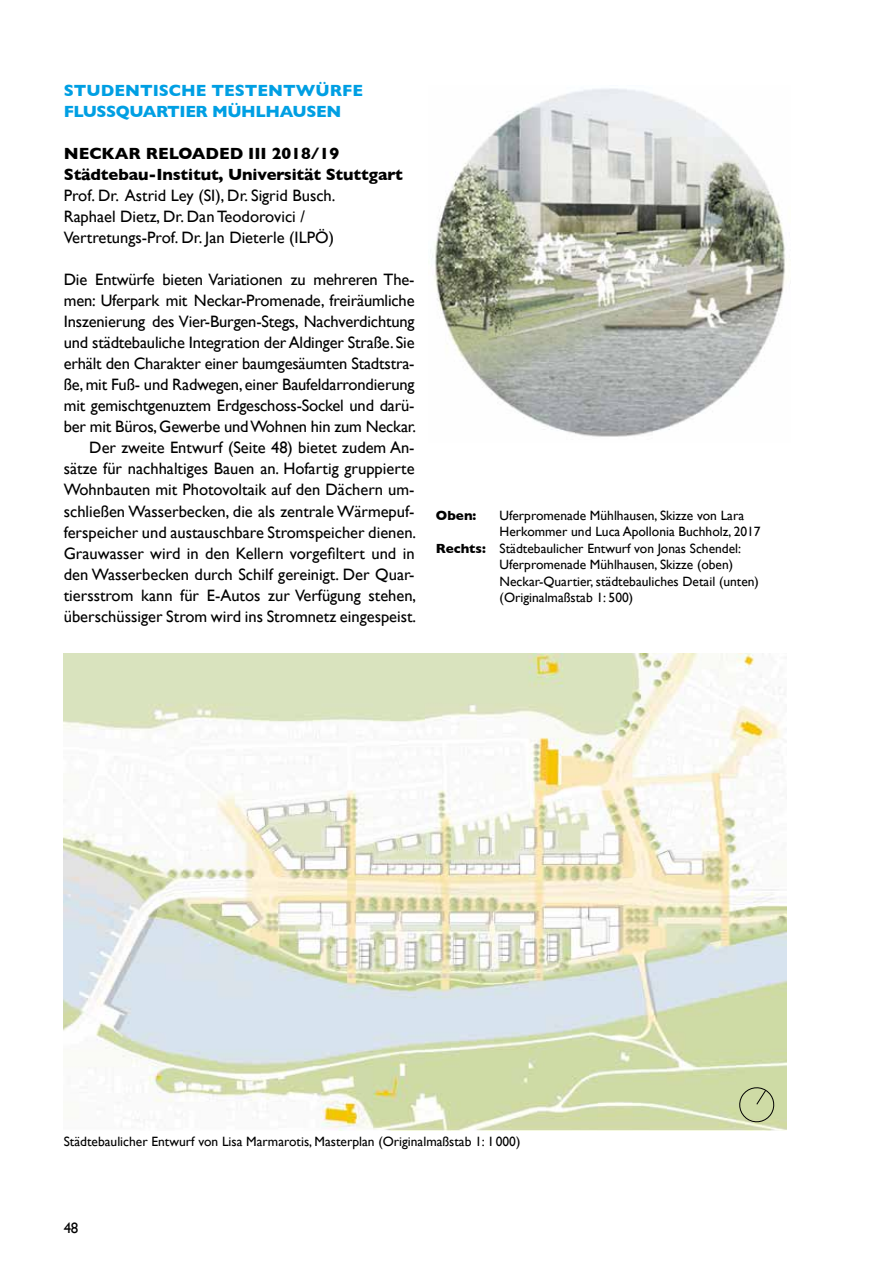
<style>
.page{position:relative;width:893px;height:1263px;background:#fff}
.page>*{position:absolute;margin:0;border:0;box-sizing:border-box;transform-origin:0 0}
.t1{font:16.5px/21px "Gill Sans";color:#000}
.t2{font:700 16.5px/21px "Gill Sans";letter-spacing:-.01em;color:#000}
.t3{font:700 16.5px/21px "Gill Sans";color:#009fe3}
.t4{font:15px "Gill Sans";color:#000}
.t5{font:13.5px "Gill Sans";color:#000}
.t6{font:700 13.5px "Gill Sans";color:#000}
.s1{font-weight:700}
</style>
<div class="page">
<img style="left:64px;top:654px;width:723px;height:476px">
<img style="left:432px;top:88px;width:354px;height:349px">
<svg style="left:737px;top:1085px;width:40px;height:39px;background:#beca99"></svg>
<p class="t3" style="left:64px;top:80px;width:301px">STUDENTISCHE TESTENTWÜRFE<br>FLUSSQUARTIER MÜHLHAUSEN</p>
<p class="t2" style="left:64px;top:143px;width:341px">NECKAR RELOADED III 2018/19<br>Städtebau-Institut, Universität Stuttgart</p>
<p class="t1" style="left:64px;top:185px;width:273px">Prof. Dr. Astrid Ley (SI), Dr. Sigrid Busch.<br>Raphael Dietz, Dr. Dan Teodorovici /<br>Vertretungs-Prof. Dr. Jan Dieterle (ILPÖ)</p>
<p class="t1" style="left:64px;top:269px;width:354px;text-align:right">Die Entwürfe bieten Variationen zu mehreren The&shy;men: Uferpark mit Neckar-Promenade, freiräumliche Inszenierung des Vier-Burgen-Stegs, Nachverdichtung und städtebauliche Integration der Aldinger Straße. Sie erhält den Charakter einer baumgesäumten Stadtstra&shy;ße, mit Fuß- und Radwegen, einer Baufeldarrondierung mit gemischtgenuztem Erdgeschoss-Sockel und darü&shy;ber mit Büros, Gewerbe und Wohnen hin zum Neckar.<br>Der zweite Entwurf (Seite 48) bietet zudem An&shy;sätze für nachhaltiges Bauen an. Hofartig gruppierte Wohnbauten mit Photovoltaik auf den Dächern um&shy;schließen Wasserbecken, die als zentrale Wärmepuf&shy;ferspeicher und austauschbare Stromspeicher dienen.<br>Grauwasser wird in den Kellern vorgefiltert und in den Wasserbecken durch Schilf gereinigt. Der Quar&shy;tiersstrom kann für E-Autos zur Verfügung stehen, überschüssiger Strom wird ins Stromnetz eingespeist.</p>
<p class="t6" style="left:436px;top:504px;width:42px">Oben:</p>
<p class="t5" style="left:500px;top:507px;width:246px">Uferpromenade Mühlhausen, Skizze von Lara</p>
<p class="t5" style="left:500px;top:524px;width:263px">Herkommer und Luca Apollonia Buchholz, 2017</p>
<p class="t5" style="left:436px;top:540px;width:307px"><span class="s1">Rechts:</span> Städtebaulicher Entwurf von Jonas Schendel:</p>
<p class="t5" style="left:500px;top:557px;width:235px">Uferpromenade Mühlhausen, Skizze (oben)</p>
<p class="t5" style="left:500px;top:573px;width:261px">Neckar-Quartier, städtebauliches Detail (unten)</p>
<p class="t5" style="left:500px;top:590px;width:135px">(Originalmaßstab 1: 500)</p>
<p class="t5" style="left:64px;top:1133px;width:458px">Städtebaulicher Entwurf von Lisa Marmarotis, Masterplan (Originalmaßstab 1: 1000)</p>
<p class="t4" style="left:64px;top:1219px;width:16px">48</p>
</div>
